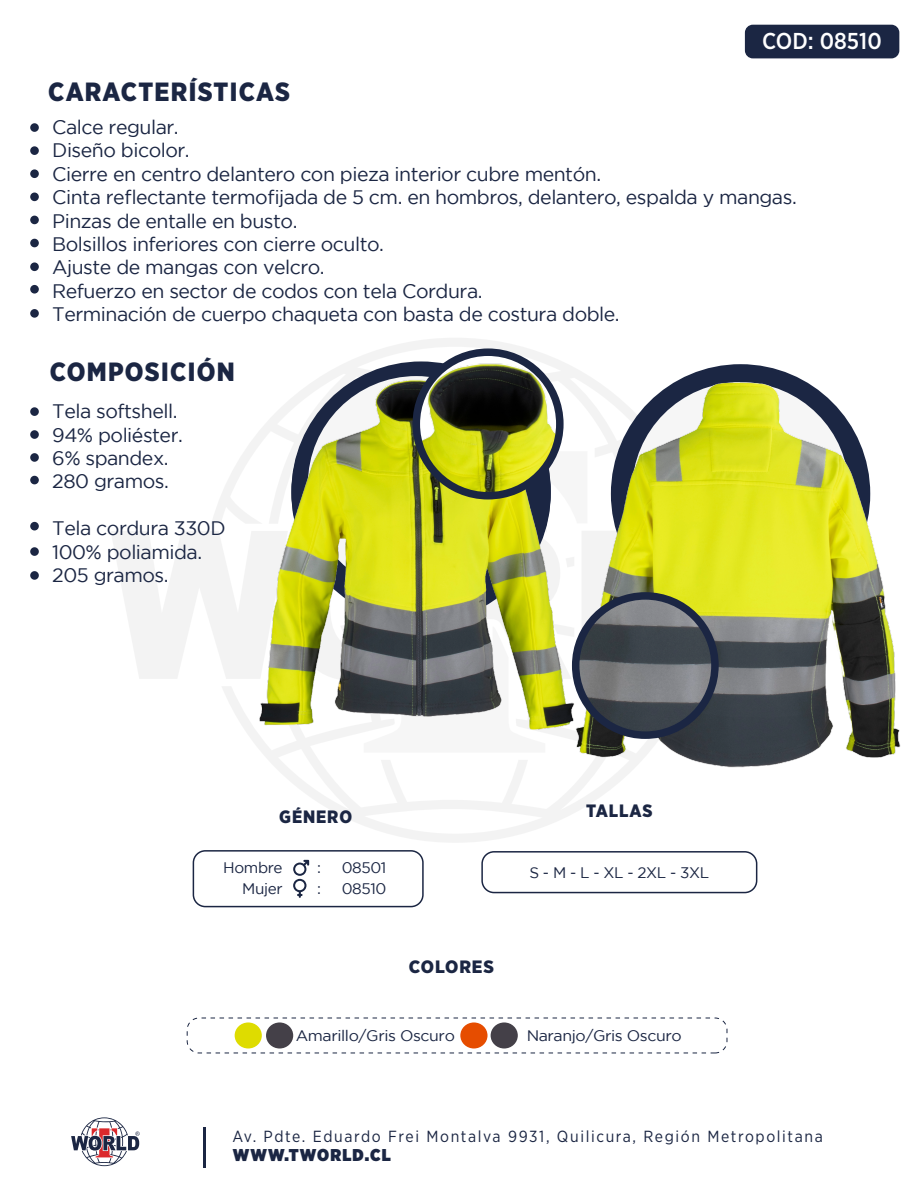
<style>
.page{position:relative;width:918px;height:1188px;background:#fff}
.page>*{position:absolute;margin:0;border:0;box-sizing:border-box;transform-origin:0 0}
.t1{font:900 26.4px "Gotham Narrow";letter-spacing:.05em;color:#1b2643}
.t2{font:500 22.95px "Gotham Narrow";color:#fff}
.t3{font:19.5px/23.4px "Gotham";letter-spacing:-.025em;color:#1b2643}
.t4{font:900 17.85px "Gotham Narrow";letter-spacing:.05em;color:#1b2643}
.t5{font:900 17.85px "Gotham Narrow";letter-spacing:.05em;color:#1b2643;scale:1.04 1}
.t6{font:900 17.1px "Gotham Narrow";letter-spacing:.07em;color:#1b2643}
.t7{font:16.05px "Gotham Narrow";letter-spacing:.1em;color:#1b2643}
.t8{font:15.3px/21px "Gotham";letter-spacing:-.025em;color:#1b2643;text-align:right}
.t9{font:15.15px "Gotham";letter-spacing:-.025em;color:#1b2643;scale:1.04 1}
</style>
<div class="page">
<div style="left:745px;top:25px;width:154px;height:33px;background:#1b2643;border-radius:8px"></div>
<div style="left:30px;top:407px;width:9px;height:9px;background:#1b2643;border-radius:50%"></div>
<div style="left:30px;top:430px;width:9px;height:9px;background:#1b2643;border-radius:50%"></div>
<div style="left:30px;top:453px;width:9px;height:9px;background:#1b2643;border-radius:50%"></div>
<div style="left:30px;top:547px;width:9px;height:9px;background:#1b2643;border-radius:50%"></div>
<div style="left:30px;top:476px;width:9px;height:8px;background:#1b2643;border-radius:50%"></div>
<div style="left:30px;top:522px;width:9px;height:8px;background:#1b2643;border-radius:50%"></div>
<img style="left:230px;top:374px;width:356px;height:361px">
<img style="left:540px;top:375px;width:361px;height:398px">
<img style="left:576px;top:596px;width:139px;height:139px;border-radius:70px">
<div style="left:572px;top:592px;width:147px;height:147px;border:8px solid #1b2643;border-radius:50%"></div>
<div style="left:30px;top:123px;width:9px;height:9px;background:#1b2643;border-radius:50%"></div>
<div style="left:30px;top:146px;width:9px;height:9px;background:#1b2643;border-radius:50%"></div>
<div style="left:30px;top:169px;width:9px;height:9px;background:#1b2643;border-radius:50%"></div>
<div style="left:30px;top:193px;width:9px;height:8px;background:#1b2643;border-radius:50%"></div>
<div style="left:30px;top:239px;width:9px;height:8px;background:#1b2643;border-radius:50%"></div>
<div style="left:30px;top:216px;width:9px;height:8px;background:#1b2643;border-radius:50%"></div>
<div style="left:30px;top:262px;width:9px;height:9px;background:#1b2643;border-radius:50%"></div>
<div style="left:30px;top:285px;width:9px;height:9px;background:#1b2643;border-radius:50%"></div>
<div style="left:30px;top:309px;width:9px;height:9px;background:#1b2643;border-radius:50%"></div>
<img style="left:416px;top:354px;width:144px;height:143px">
<div style="left:413px;top:348px;width:151px;height:151px;border:8px solid #1b2643;border-radius:50%"></div>
<div style="left:481px;top:851px;width:276px;height:42px;border:2px solid #1b2643;border-radius:12px"></div>
<div style="left:187px;top:1018px;width:540px;height:35px;border:1px dashed #1b2643;border-radius:12px"></div>
<div style="left:235px;top:1022px;width:27px;height:26px;background:#dedc00;border-radius:50%"></div>
<div style="left:491px;top:1022px;width:27px;height:26px;background:#444048;border-radius:50%"></div>
<div style="left:460px;top:1022px;width:28px;height:26px;background:#e64d00;border-radius:50%"></div>
<div style="left:266px;top:1022px;width:27px;height:26px;background:#444048;border-radius:50%"></div>
<div style="left:193px;top:850px;width:231px;height:57px;border:2px solid #1b2643;border-radius:12px"></div>
<svg style="left:293px;top:860px;width:16px;height:38px"></svg>
<div style="left:30px;top:571px;width:9px;height:9px;background:#1b2643;border-radius:50%"></div>
<hr style="left:203px;top:1128px;width:2px;height:40px;background:#1b2643">
<svg style="left:71px;top:1117px;width:69px;height:49px"></svg>
<h1 class="t1" style="left:48px;top:74px;width:243px">CARACTERÍSTICAS</h1>
<p class="t2" style="left:762px;top:27px;width:121px">COD: 08510</p>
<p class="t3" style="left:52px;top:115px;width:746px">Calce regular.<br>Diseño bicolor.<br>Cierre en centro delantero con pieza interior cubre mentón.<br>Cinta reflectante termofijada de 5 cm. en hombros, delantero, espalda y mangas.<br>Pinzas de entalle en busto.<br>Bolsillos inferiores con cierre oculto.<br>Ajuste de mangas con velcro.<br>Refuerzo en sector de codos con tela Cordura.<br>Terminación de cuerpo chaqueta con basta de costura doble.</p>
<h1 class="t1" style="left:50px;top:355px;width:187px">COMPOSICIÓN</h1>
<p class="t3" style="left:52px;top:399px;width:132px">Tela softshell.<br>94% poliéster.<br>6% spandex.<br>280 gramos.</p>
<p class="t3" style="left:52px;top:516px;width:175px">Tela cordura 330D<br>100% poliamida.<br>205 gramos.</p>
<p class="t4" style="left:279px;top:805px;width:74px">GÉNERO</p>
<p class="t8" style="left:223px;top:856px;width:61px">Hombre<br>Mujer</p>
<p class="t8" style="left:317px;top:856px;width:5px">:</p>
<p class="t8" style="left:342px;top:856px;width:46px">08501</p>
<p class="t8" style="left:317px;top:877px;width:5px">:</p>
<p class="t8" style="left:342px;top:877px;width:46px">08510</p>
<p class="t5" style="left:409px;top:955px;width:84px">COLORES</p>
<p class="t4" style="left:586px;top:799px;width:68px">TALLAS</p>
<p class="t8" style="left:529px;top:861px;width:181px">S - M - L - XL - 2XL - 3XL</p>
<p class="t9" style="left:296px;top:1027px;width:155px">Amarillo/Gris Oscuro</p>
<p class="t9" style="left:527px;top:1027px;width:151px">Naranjo/Gris Oscuro</p>
<p class="t7" style="left:232px;top:1126px;width:592px">Av. Pdte. Eduardo Frei Montalva 9931, Quilicura, Región Metropolitana</p>
<p class="t6" style="left:233px;top:1143px;width:160px">WWW.TWORLD.CL</p>
</div>
